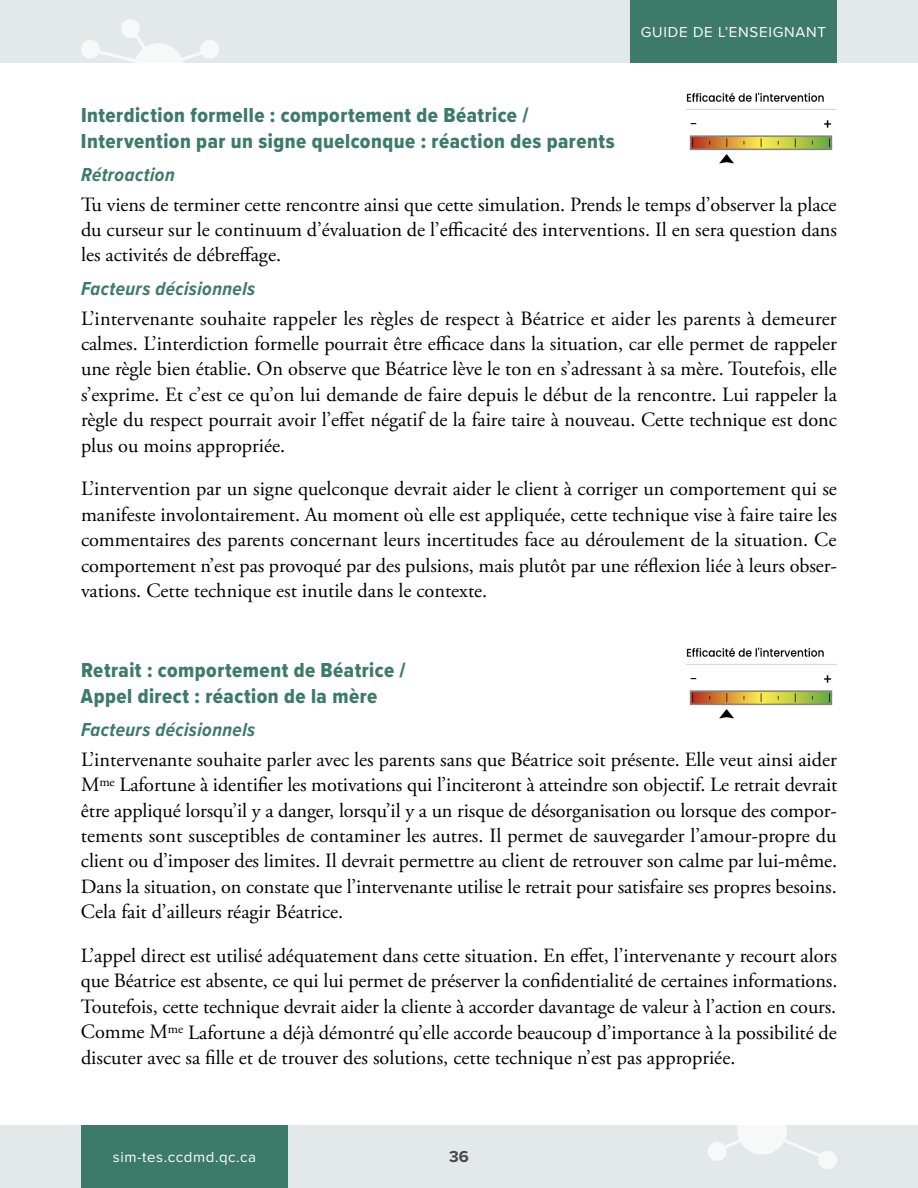
<style>
.page{position:relative;width:918px;height:1188px;background:#fff}
.page>*{position:absolute;margin:0;border:0;box-sizing:border-box;transform-origin:0 0}
.t1{font:21px/25.5px "Proxima Nova Cond Extrabld";letter-spacing:.025em;color:#3c7a69}
.P_-_0{font:20.25px/25.5px "Adobe Garamond Pro";color:#000;text-align:justify}
.t2{font:italic 700 19.5px "Proxima Nova Cond";letter-spacing:.02em;color:#3c7a69}
.t3{font:700 16.5px "Proxima Nova";color:#4a4a49}
.t4{font:15px "Proxima Nova";letter-spacing:.05em;color:#fff}
</style>
<div class="page">
<div style="left:0;top:0;width:918px;height:63px;background:#e3e8e8"></div>
<div style="left:0;top:1125px;width:918px;height:63px;background:#e3e8e8"></div>
<div style="left:81px;top:1125px;width:207px;height:63px;background:#3c7a69"></div>
<div style="left:630px;top:0;width:207px;height:63px;background:#3c7a69"></div>
<div style="left:737px;top:1105px;width:50px;height:50px;background:#f7f9f9;border-radius:50%"></div>
<div style="left:818px;top:1151px;width:19px;height:18px;background:#f7f9f9;border-radius:50%"></div>
<div style="left:708px;top:1142px;width:19px;height:19px;background:#f7f9f9;border-radius:50%"></div>
<svg style="left:770px;top:1138px;width:50px;height:19px"></svg>
<svg style="left:720px;top:1134px;width:32px;height:19px"></svg>
<div style="left:134px;top:43px;width:50px;height:50px;background:#fff;border-radius:50%"></div>
<div style="left:200px;top:40px;width:19px;height:19px;background:#f7f9f9;border-radius:50%"></div>
<div style="left:121px;top:19px;width:19px;height:19px;background:#f7f9f9;border-radius:50%"></div>
<div style="left:81px;top:40px;width:19px;height:19px;background:#f7f9f9;border-radius:50%"></div>
<svg style="left:172px;top:47px;width:43px;height:15px"></svg>
<svg style="left:92px;top:25px;width:59px;height:38px"></svg>
<img style="left:686px;top:92px;width:151px;height:72px">
<img style="left:686px;top:647px;width:151px;height:72px">
<p class="t4" style="left:641px;top:20px;width:187px">GUIDE DE L’ENSEIGNANT</p>
<h5 class="t1" style="left:81px;top:102px;width:535px">Interdiction formelle : comportement de Béatrice /<br>Intervention par un signe quelconque : réaction des parents</h5>
<h6 class="t2" style="left:81px;top:160px;width:95px">Rétroaction</h6>
<p class="P_-_0" style="left:81px;top:192px;width:758px">Tu viens de terminer cette rencontre ainsi que cette simulation. Prends le temps d’observer la place du curseur sur le continuum d’évaluation de l’efficacité des interventions. Il en sera question dans les activités de débreffage.</p>
<h6 class="t2" style="left:81px;top:274px;width:176px">Facteurs décisionnels</h6>
<p class="P_-_0" style="left:81px;top:306px;width:758px">L’intervenante souhaite rappeler les règles de respect à Béatrice et aider les parents à demeurer calmes. L’interdiction formelle pourrait être efficace dans la situation, car elle permet de rappeler une règle bien établie. On observe que Béatrice lève le ton en s’adressant à sa mère. Toutefois, elle s’exprime. Et c’est ce qu’on lui demande de faire depuis le début de la rencontre. Lui rappeler la règle du respect pourrait avoir l’effet négatif de la faire taire à nouveau. Cette technique est donc plus ou moins appropriée.</p>
<p class="P_-_0" style="left:81px;top:477px;width:758px">L’intervention par un signe quelconque devrait aider le client à corriger un comportement qui se manifeste involontairement. Au moment où elle est appliquée, cette technique vise à faire taire les commentaires des parents concernant leurs incertitudes face au déroulement de la situation. Ce comportement n’est pas provoqué par des pulsions, mais plutôt par une réflexion liée à leurs obser&shy;vations. Cette technique est inutile dans le contexte.</p>
<h5 class="t1" style="left:81px;top:657px;width:326px">Retrait : comportement de Béatrice /<br>Appel direct : réaction de la mère</h5>
<h6 class="t2" style="left:81px;top:715px;width:176px">Facteurs décisionnels</h6>
<p class="P_-_0" style="left:81px;top:747px;width:758px">L’intervenante souhaite parler avec les parents sans que Béatrice soit présente. Elle veut ainsi aider M<sup>me</sup> Lafortune à identifier les motivations qui l’inciteront à atteindre son objectif. Le retrait devrait être appliqué lorsqu’il y a danger, lorsqu’il y a un risque de désorganisation ou lorsque des compor&shy;tements sont susceptibles de contaminer les autres. Il permet de sauvegarder l’amour-propre du client ou d’imposer des limites. Il devrait permettre au client de retrouver son calme par lui-même.<br>Dans la situation, on constate que l’intervenante utilise le retrait pour satisfaire ses propres besoins.<br>Cela fait d’ailleurs réagir Béatrice.</p>
<p class="P_-_0" style="left:81px;top:944px;width:758px">L’appel direct est utilisé adéquatement dans cette situation. En effet, l’intervenante y recourt alors que Béatrice est absente, ce qui lui permet de préserver la confidentialité de certaines informations.<br>Toutefois, cette technique devrait aider la cliente à accorder davantage de valeur à l’action en cours.<br>Comme M<sup>me</sup> Lafortune a déjà démontré qu’elle accorde beaucoup d’importance à la possibilité de discuter avec sa fille et de trouver des solutions, cette technique n’est pas appropriée.</p>
<p class="t4" style="left:113px;top:1145px;width:145px">sim-tes.ccdmd.qc.ca</p>
<p class="t3" style="left:449px;top:1144px;width:21px">36</p>
</div>
